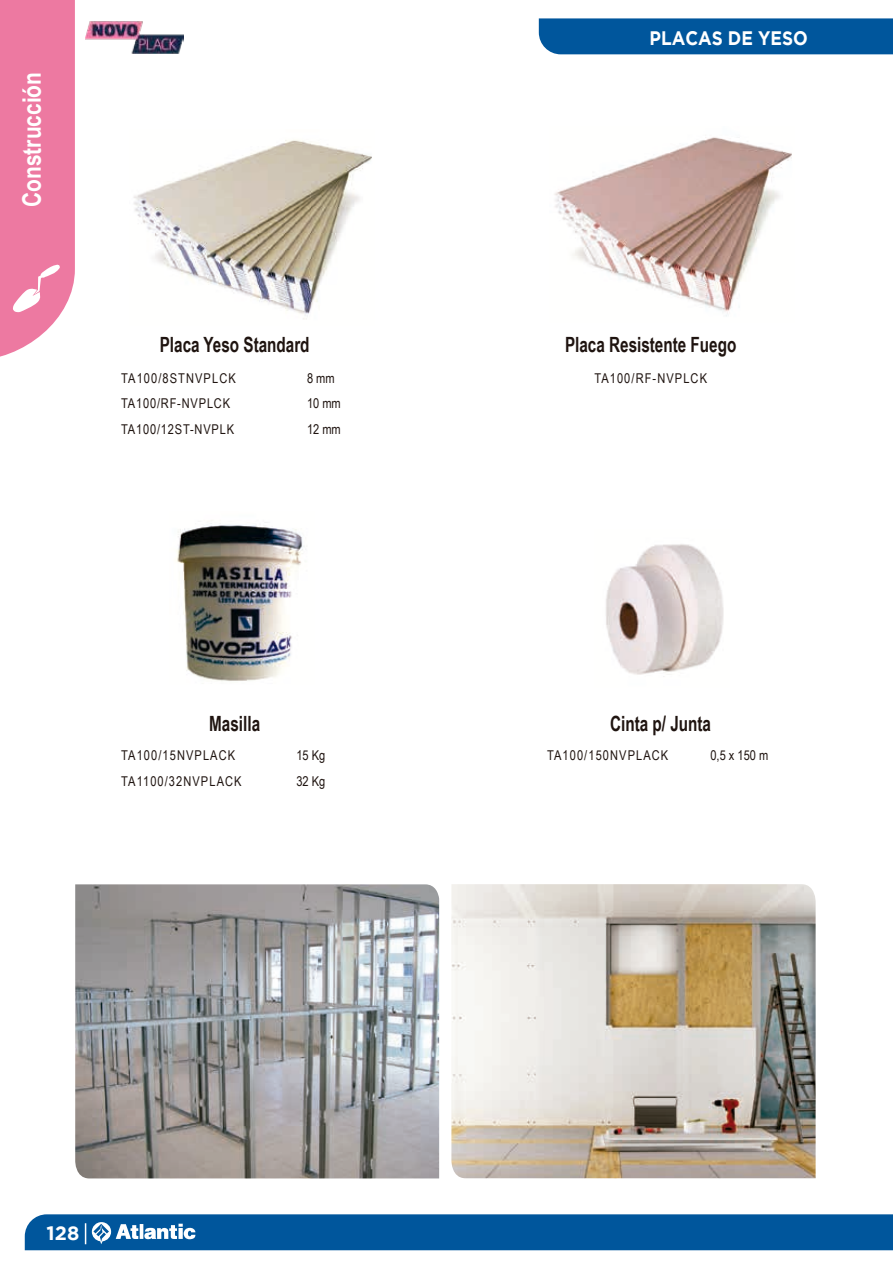
<style>
.page{position:relative;width:893px;height:1263px;background:#fff}
.page>*{position:absolute;margin:0;border:0;box-sizing:border-box;transform-origin:0 0}
.t1{font:700 25.5px "Arial Narrow";color:#fff}
.t2{font:700 21px "Arial Narrow";color:#1f1410;scale:.89 1}
.t3{font:700 19.5px "Gotham";color:#fff;scale:.89 1}
.t4{font:700 19.5px "Gotham";color:#fff}
.t5{font:13.5px/25.5px "Arial Narrow";letter-spacing:.08em;color:#1f1410}
.t6{font:13.5px/25.5px "Arial Narrow";letter-spacing:.06em;color:#1f1410}
</style>
<div class="page">
<div style="left:25px;top:1214px;width:868px;height:36px;background:#00569c"></div>
<div style="left:539px;top:18px;width:354px;height:36px;background:#00569c"></div>
<svg style="left:0;top:0;width:75px;height:357px;background:#ee84a9"></svg>
<img style="left:85px;top:21px;width:98px;height:33px">
<img style="left:133px;top:140px;width:239px;height:179px">
<img style="left:554px;top:137px;width:238px;height:179px">
<img style="left:177px;top:522px;width:128px;height:159px">
<img style="left:606px;top:544px;width:118px;height:133px">
<img style="left:75px;top:884px;width:364px;height:294px">
<img style="left:451px;top:884px;width:365px;height:294px">
<h1 class="t1" style="left:13px;top:207px;width:136px;rotate:-90deg">Construcción</h1>
<h2 class="t2" style="left:160px;top:328px;width:170px">Placa Yeso Standard</h2>
<h3 class="t3" style="left:649px;top:27px;width:180px">PLACAS DE YESO</h3>
<h2 class="t2" style="left:565px;top:328px;width:194px">Placa Resistente Fuego</h2>
<p class="t6" style="left:121px;top:365px;width:116px">TA100/8STNVPLCK<br>TA100/RF-NVPLCK<br>TA100/12ST-NVPLK</p>
<p class="t5" style="left:307px;top:365px;width:29px">8 mm</p>
<p class="t5" style="left:594px;top:365px;width:114px">TA100/RF-NVPLCK</p>
<p class="t5" style="left:307px;top:390px;width:35px">10 mm<br>12 mm</p>
<h2 class="t2" style="left:209px;top:708px;width:59px">Masilla</h2>
<h2 class="t2" style="left:610px;top:708px;width:115px">Cinta p/ Junta</h2>
<p class="t5" style="left:121px;top:742px;width:122px">TA100/15NVPLACK<br>TA1100/32NVPLACK</p>
<p class="t5" style="left:547px;top:742px;width:123px">TA100/150NVPLACK</p>
<p class="t5" style="left:296px;top:742px;width:30px">15 Kg<br>32 Kg</p>
<p class="t5" style="left:710px;top:742px;width:59px">0,5 x 150 m</p>
<h3 class="t4" style="left:47px;top:1221px;width:34px">128</h3>
</div>
